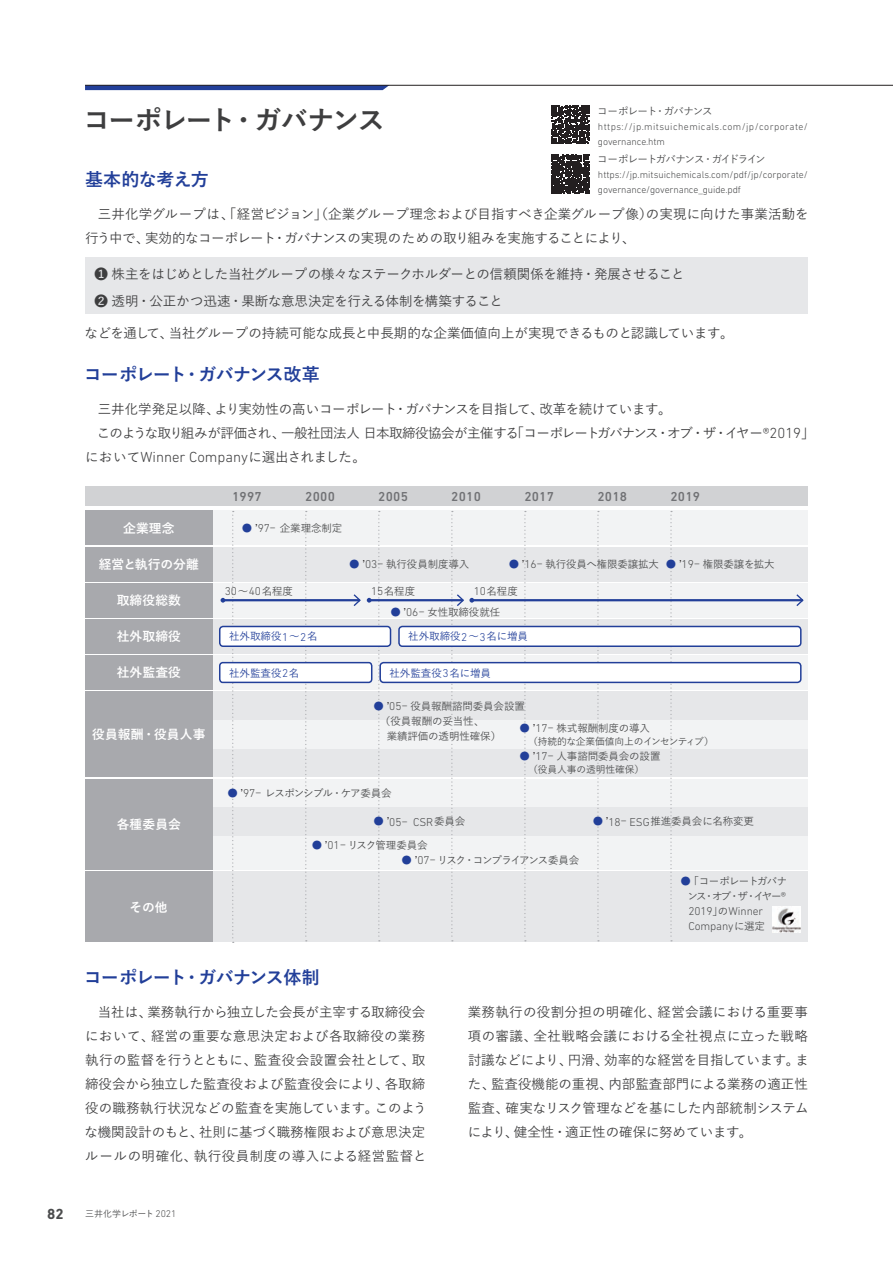
<style>
.page{position:relative;width:893px;height:1263px;background:#fff}
.page>*{position:absolute;margin:0;border:0;box-sizing:border-box;transform-origin:0 0}
.t1{font:700 27px "Yu Go";letter-spacing:-.065em;color:#3e3e3f}
.t2{font:700 18px "Yu Go";letter-spacing:-.045em;color:#223f99}
.t3{font:700 18px "Yu Go";letter-spacing:-.025em;color:#223f99}
.t4{font:700 14.85px "DIN Next LT Pro";color:#4b4c4d}
.t5{font:500 13.5px/24px "Yu Go";letter-spacing:-.02em;color:#3e3e3f}
.t6{font:500 13.5px "Yu Go";letter-spacing:-.04em;color:#3e3e3f}
.t7{font:500 13.2px "DIN Next LT Pro";letter-spacing:.02em;color:#717275}
.t8{font:700 12.75px "Yu Go";letter-spacing:.01em;color:#fff}
.t9{font:300 11.55px/15px "DIN Next LT Pro";letter-spacing:-.01em;color:#4b4c4d}
.t10{font:500 10.5px "Yu Go";letter-spacing:-.01em;color:#4b4c4d}
.t11{font:500 10.5px/15px "Yu Go";letter-spacing:-.08em;color:#4b4c4d;text-align:center}
.t12{font:500 10.5px "Yu Go";color:#223f99}
.t13{font:500 10.5px "Yu Go";letter-spacing:-.105em;color:#4b4c4d}
.t14{font:500 10.5px "Yu Go";letter-spacing:-.1em;color:#4b4c4d}
.t15{font:500 10.5px "Yu Go";letter-spacing:-.07em;color:#4b4c4d}
.t16{font:300 9.9px/15px "DIN Next LT Pro";color:#4b4c4d}
.t17{font:300 9.9px/15px "DIN Next LT Pro";letter-spacing:.045em;color:#4b4c4d}
.t18{font:500 9.75px "Yu Go";letter-spacing:-.04em;color:#4b4c4d}
.t19{font:500 9.75px "Yu Go";letter-spacing:-.01em;color:#4b4c4d}
.t20{font:500 9px "Yu Go";letter-spacing:-.04em;color:#4b4c4d}
.s1{font-family:"DIN Next LT Pro";font-weight:300;font-size:14.85px}
.s2{color:#223f99}
.s3{color:#231f20}
.s4{font-family:"DIN Next LT Pro";font-weight:300;font-size:11.55px}
.s5{font-family:"Yu Go";font-weight:500;font-size:10.5px}
.s6{font-family:"Yu Go";font-weight:500;font-size:10.5px;color:#223f99}
.s7{font-family:"Yu Go";font-weight:500;font-size:10.5px;color:#231f20}
.s8{font-family:"DIN Next LT Pro";font-weight:300;font-size:9.9px}
</style>
<div class="page">
<div style="left:85px;top:257px;width:723px;height:57px;background:#e6e7e9"></div>
<svg style="left:85px;top:86px;width:303px;height:4px"></svg>
<div style="left:213px;top:619px;width:595px;height:34px;background:#e6e7e9"></div>
<div style="left:213px;top:511px;width:595px;height:34px;background:#f2f3f4"></div>
<div style="left:213px;top:779px;width:595px;height:90px;background:#f2f3f4"></div>
<div style="left:213px;top:547px;width:595px;height:34px;background:#e6e7e9"></div>
<svg style="left:213px;top:655px;width:595px;height:34px;fill:#f2f3f4"></svg>
<div style="left:213px;top:583px;width:595px;height:34px;background:#f2f3f4"></div>
<div style="left:213px;top:692px;width:595px;height:85px;background:#e6e7e9"></div>
<div style="left:213px;top:720px;width:595px;height:28px;background:#f2f3f4"></div>
<div style="left:213px;top:807px;width:595px;height:28px;background:#e6e7e9"></div>
<div style="left:213px;top:872px;width:595px;height:70px;background:#e6e7e9"></div>
<div style="left:85px;top:486px;width:723px;height:19px;background:#d1d2d4"></div>
<img style="left:772px;top:906px;width:29px;height:26px">
<div style="left:85px;top:511px;width:128px;height:34px;background:#a8a9ad"></div>
<div style="left:85px;top:619px;width:128px;height:34px;background:#a8a9ad"></div>
<div style="left:85px;top:779px;width:128px;height:90px;background:#a8a9ad"></div>
<div style="left:85px;top:872px;width:128px;height:70px;background:#a8a9ad"></div>
<div style="left:85px;top:547px;width:128px;height:34px;background:#a8a9ad"></div>
<div style="left:85px;top:655px;width:128px;height:34px;background:#a8a9ad"></div>
<div style="left:85px;top:583px;width:128px;height:34px;background:#a8a9ad"></div>
<div style="left:85px;top:692px;width:128px;height:85px;background:#a8a9ad"></div>
<svg style="left:232px;top:511px;width:2px;height:432px"></svg>
<svg style="left:305px;top:511px;width:2px;height:430px"></svg>
<svg style="left:524px;top:511px;width:2px;height:430px"></svg>
<svg style="left:597px;top:511px;width:2px;height:430px"></svg>
<svg style="left:378px;top:511px;width:2px;height:430px"></svg>
<svg style="left:670px;top:511px;width:2px;height:430px"></svg>
<hr style="left:223px;top:599px;width:137px;height:2px;background:#223f99">
<svg style="left:221px;top:598px;width:4px;height:5px"></svg>
<hr style="left:369px;top:599px;width:94px;height:2px;background:#223f99">
<svg style="left:352px;top:594px;width:20px;height:12px"></svg>
<hr style="left:472px;top:599px;width:331px;height:2px;background:#223f99">
<svg style="left:451px;top:511px;width:23px;height:430px"></svg>
<svg style="left:795px;top:594px;width:9px;height:12px"></svg>
<div style="left:220px;top:626px;width:170px;height:20px;background:#fff;border-radius:4px"></div>
<div style="left:219px;top:626px;width:172px;height:21px;border:2px solid #223f99;border-radius:4px"></div>
<div style="left:380px;top:663px;width:421px;height:19px;background:#fff;border-radius:4px"></div>
<div style="left:379px;top:662px;width:422px;height:21px;border:2px solid #223f99;border-radius:4px"></div>
<div style="left:220px;top:663px;width:152px;height:19px;background:#fff;border-radius:3px"></div>
<div style="left:219px;top:662px;width:153px;height:21px;border:2px solid #223f99;border-radius:3px"></div>
<div style="left:399px;top:626px;width:402px;height:20px;background:#fff;border-radius:4px"></div>
<div style="left:398px;top:626px;width:403px;height:21px;border:2px solid #223f99;border-radius:4px"></div>
<svg style="left:551px;top:105px;width:38px;height:39px"></svg>
<svg style="left:551px;top:155px;width:38px;height:39px"></svg>
<hr style="left:85px;top:85px;width:808px;height:1px;background:#231f20">
<p class="t15" style="left:597px;top:101px;width:117px">コーポレート・ガバナンス</p>
<p class="t17" style="left:598px;top:119px;width:211px">https://jp.mitsuichemicals.com/jp/corporate/ governance.htm</p>
<p class="t14" style="left:597px;top:149px;width:170px">コーポレートガバナンス・ガイドライン</p>
<p class="t16" style="left:598px;top:167px;width:212px">https://jp.mitsuichemicals.com/pdf/jp/corporate/ governance/governance_guide.pdf</p>
<h1 class="t1" style="left:83px;top:105px;width:303px">コーポレート・ガバナンス</h1>
<h2 class="t3" style="left:85px;top:169px;width:125px">基本的な考え方</h2>
<p class="t5" style="left:85px;top:200px;width:725px;text-indent:13px">三井化学グループは、「経営ビジョン」（企業グループ理念および目指すべき企業グループ像）の実現に向けた事業活動を行う中で、実効的なコーポレート・ガバナンスの実現のための取り組みを実施することにより、</p>
<p class="t5" style="left:94px;top:258px;width:592px;line-height:27px">❶ 株主をはじめとした当社グループの様々なステークホルダーとの信頼関係を維持・発展させること<br>❷ 透明・公正かつ迅速・果断な意思決定を行える体制を構築すること</p>
<p class="t5" style="left:85px;top:319px;width:650px">などを通して、当社グループの持続可能な成長と中長期的な企業価値向上が実現できるものと認識しています。</p>
<h2 class="t2" style="left:84px;top:364px;width:237px">コーポレート・ガバナンス改革</h2>
<p class="t5" style="left:98px;top:395px;width:575px">三井化学発足以降、より実効性の高いコーポレート・ガバナンスを目指して、改革を続けています。</p>
<p class="t6" style="left:97px;top:421px;width:719px">このような取り組みが評価され、一般社団法人日本取締役協会が主催する「コーポレートガバナンス・オブ・ザ・イヤー<span class="s1">®2019</span>」</p>
<p class="t5" style="left:85px;top:443px;width:283px">において<span class="s1">Winner Company</span>に選出されました。</p>
<p class="t8" style="left:123px;top:521px;width:53px">企業理念</p>
<p class="t8" style="left:99px;top:557px;width:102px">経営と執行の分離</p>
<p class="t8" style="left:117px;top:593px;width:66px">取締役総数</p>
<p class="t8" style="left:117px;top:629px;width:66px">社外取締役</p>
<p class="t8" style="left:117px;top:665px;width:66px">社外監査役</p>
<p class="t8" style="left:92px;top:727px;width:115px">役員報酬・役員人事</p>
<p class="t8" style="left:117px;top:817px;width:66px">各種委員会</p>
<p class="t8" style="left:130px;top:900px;width:39px">その他</p>
<p class="t7" style="left:232px;top:489px;width:31px">1997</p>
<p class="t7" style="left:305px;top:489px;width:31px">2000</p>
<p class="t7" style="left:378px;top:489px;width:31px">2005</p>
<p class="t7" style="left:451px;top:489px;width:31px">2010</p>
<p class="t7" style="left:524px;top:489px;width:31px">2017</p>
<p class="t7" style="left:597px;top:489px;width:31px">2018</p>
<p class="t7" style="left:670px;top:489px;width:31px">2019</p>
<p class="t10" style="left:242px;top:518px;width:102px"><span class="s2">●</span> <span class="s3">ʼ</span><span class="s4">97-</span> 企業理念制定</p>
<p class="t10" style="left:349px;top:554px;width:122px"><span class="s2">●</span> <span class="s3">ʼ</span><span class="s4">03-</span> 執行役員制度導入</p>
<p class="t10" style="left:509px;top:554px;width:268px"><span class="s2">●</span> <span class="s3">ʼ</span><span class="s4">16-</span> 執行役員へ権限委譲拡大 <span class="s2">●</span> <span class="s3">ʼ</span><span class="s4">19-</span> 権限委譲を拡大</p>
<p class="t9" style="left:225px;top:583px;width:70px">30<span class="s5">～</span>40<span class="s5">名程度</span></p>
<p class="t10" style="left:371px;top:581px;width:46px"><span class="s4">15</span>名程度</p>
<p class="t10" style="left:390px;top:602px;width:111px"><span class="s2">●</span> <span class="s3">ʼ</span><span class="s4">06-</span> 女性取締役就任</p>
<p class="t10" style="left:474px;top:581px;width:46px"><span class="s4">10</span>名程度</p>
<p class="t12" style="left:229px;top:627px;width:90px">社外取締役<span class="s4">1</span>～<span class="s4">2</span>名</p>
<p class="t12" style="left:229px;top:663px;width:72px">社外監査役<span class="s4">2</span>名</p>
<p class="t12" style="left:389px;top:663px;width:103px">社外監査役<span class="s4">3</span>名に増員</p>
<p class="t12" style="left:408px;top:627px;width:121px">社外取締役<span class="s4">2</span>～<span class="s4">3</span>名に増員</p>
<p class="t10" style="left:374px;top:696px;width:153px"><span class="s2">●</span> <span class="s3">ʼ</span><span class="s4">05-</span> 役員報酬諮問委員会設置</p>
<p class="t10" style="left:380px;top:711px;width:106px">（役員報酬の妥当性、</p>
<p class="t10" style="left:387px;top:726px;width:116px">業績評価の透明性確保）</p>
<p class="t10" style="left:520px;top:718px;width:132px"><span class="s2">●</span> <span class="s3">ʼ</span><span class="s4">17-</span> 株式報酬制度の導入</p>
<p class="t18" style="left:528px;top:732px;width:188px">（持続的な企業価値向上のインセンティブ）</p>
<p class="t10" style="left:520px;top:746px;width:142px"><span class="s2">●</span> <span class="s3">ʼ</span><span class="s4">17-</span> 人事諮問委員会の設置</p>
<p class="t19" style="left:528px;top:760px;width:118px">（役員人事の透明性確保）</p>
<p class="t11" style="left:227px;top:784px;width:166px"><span class="s2">●</span> <span class="s3">ʼ</span><span class="s4">97-</span> レスポンシブル・ケア委員会</p>
<p class="t9" style="left:374px;top:814px;width:93px"><span class="s6">●</span> <span class="s7">ʼ</span>05- CSR<span class="s5">委員会</span></p>
<p class="t10" style="left:593px;top:812px;width:163px"><span class="s2">●</span> <span class="s3">ʼ</span><span class="s4">18- ESG</span>推進委員会に名称変更</p>
<p class="t10" style="left:312px;top:835px;width:117px"><span class="s2">●</span> <span class="s3">ʼ</span><span class="s4">01-</span>リスク管理委員会</p>
<p class="t13" style="left:402px;top:850px;width:179px"><span class="s2">●</span> <span class="s3">ʼ</span><span class="s4">07-</span> リスク・コンプライアンス委員会</p>
<p class="t11" style="left:681px;top:872px;width:108px"><span class="s2">●</span>「コーポレートガバナンス・オブ・ザ・イヤー<span class="s4">®</span></p>
<p class="t9" style="left:688px;top:903px;width:78px">2019<span class="s5">」の</span>Winner<br>Company<span class="s5">に選定</span></p>
<h2 class="t2" style="left:84px;top:967px;width:237px">コーポレート・ガバナンス体制</h2>
<p class="t5" style="left:85px;top:999px;width:343px;text-align:justify;text-indent:13px">当社は、業務執行から独立した会長が主宰する取締役会において、経営の重要な意思決定および各取締役の業務執行の監督を行うとともに、監査役会設置会社として、取締役会から独立した監査役および監査役会により、各取締役の職務執行状況などの監査を実施しています。このような機関設計のもと、社則に基づく職務権限および意思決定ルールの明確化、執行役員制度の導入による経営監督と</p>
<p class="t5" style="left:468px;top:999px;width:343px;text-align:justify">業務執行の役割分担の明確化、経営会議における重要事項の審議、全社戦略会議における全社視点に立った戦略討議などにより、円滑、効率的な経営を目指しています。また、監査役機能の重視、内部監査部門による業務の適正性監査、確実なリスク管理などを基にした内部統制システムにより、健全性・適正性の確保に努めています。</p>
<p class="t4" style="left:47px;top:1205px;width:18px">82</p>
<p class="t20" style="left:85px;top:1205px;width:93px">三井化学レポート <span class="s8">2021</span></p>
</div>
